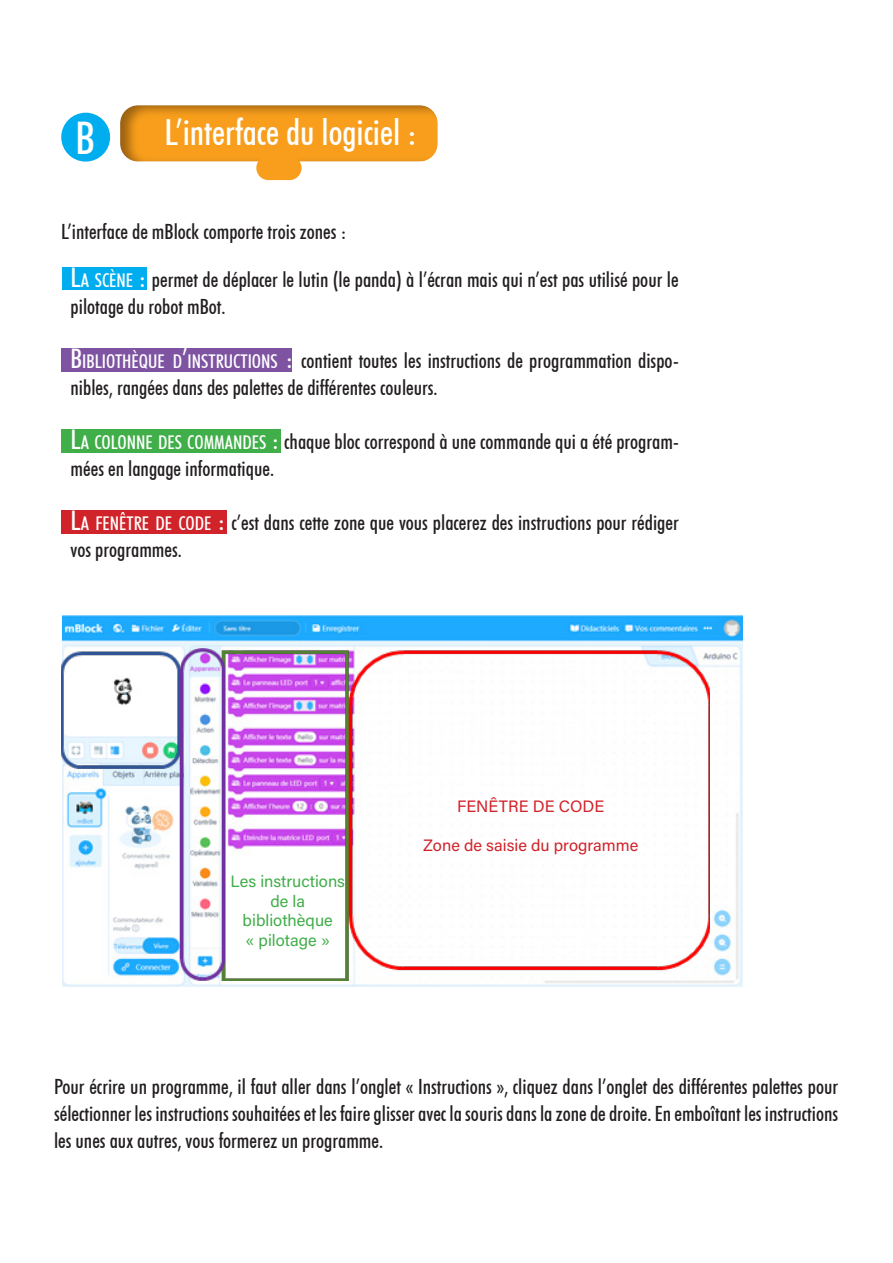
<style>
.page{position:relative;width:893px;height:1263px;background:#fff}
.page>*{position:absolute;margin:0;border:0;box-sizing:border-box;transform-origin:0 0}
.t1{font:500 condensed 45px "Futura BT";color:#fff}
.t2{font:500 condensed 36px "Futura BT";color:#fff}
.t3{font:500 condensed 21px/27px "Futura BT";color:#231f20}
.t4{font:16.5px/19.8px "Acumin Variable Concept";color:#40ae49;text-align:center}
.t5{font:16.5px "Acumin Variable Concept";color:#d1232a}
.s1{font-size:27px;color:#fff}
.s2{font-size:18.9px;color:#fff}
</style>
<div class="page">
<div style="left:118px;top:103px;width:320px;height:60px;background:#231f20;opacity:.43"></div>
<div style="left:256px;top:156px;width:46px;height:24px;background:#f89e1c;border-radius:12px"></div>
<div style="left:61px;top:113px;width:49px;height:49px;background:#00aeef;border-radius:50%"></div>
<div style="left:61px;top:510px;width:166px;height:24px;background:#d1232a"></div>
<div style="left:61px;top:429px;width:220px;height:24px;background:#40ae49"></div>
<div style="left:61px;top:348px;width:230px;height:23px;background:#7e54a2"></div>
<div style="left:62px;top:267px;width:85px;height:22px;background:#00aeef"></div>
<img style="left:62px;top:615px;width:681px;height:371px">
<img style="left:62px;top:648px;width:647px;height:333px">
<p class="t1" style="left:75px;top:111px;width:21px">B</p>
<p class="t2" style="left:165px;top:111px;width:254px">L’interface du logiciel :</p>
<p class="t3" style="left:61px;top:218px;width:287px">L’interface de mBlock comporte trois zones :</p>
<p class="t3" style="left:71px;top:266px;width:610px"><span class="s1">L</span><span class="s2">A SCÈNE</span> <span class="s1">:</span> permet de déplacer le lutin (le panda) à l’écran mais qui n’est pas utilisé pour le pilotage du robot mBot.</p>
<p class="t3" style="left:71px;top:347px;width:610px"><span class="s1">B</span><span class="s2">IBLIOTHÈQUE D</span><span class="s1">’</span><span class="s2">INSTRUCTIONS</span> <span class="s1">:</span> contient toutes les instructions de programmation dispo&shy;nibles, rangées dans des palettes de différentes couleurs.</p>
<p class="t3" style="left:71px;top:428px;width:610px"><span class="s1">L</span><span class="s2">A COLONNE DES COMMANDES</span> <span class="s1">:</span> chaque bloc correspond à une commande qui a été program&shy;mées en langage informatique.</p>
<p class="t3" style="left:71px;top:509px;width:610px"><span class="s1">L</span><span class="s2">A FENÊTRE DE CODE</span> <span class="s1">:</span> c’est dans cette zone que vous placerez des instructions pour rédiger vos programmes.</p>
<p class="t4" style="left:230px;top:870px;width:116px">Les instructions de la</p>
<p class="t4" style="left:243px;top:910px;width:92px">bibliothèque</p>
<p class="t4" style="left:245px;top:930px;width:86px">« pilotage »</p>
<p class="t5" style="left:457px;top:795px;width:149px">FENÊTRE DE CODE</p>
<p class="t5" style="left:423px;top:834px;width:217px">Zone de saisie du programme</p>
<p class="t3" style="left:54px;top:1073px;width:786px;text-align:justify">Pour écrire un programme, il faut aller dans l’onglet « Instructions », cliquez dans l’onglet des différentes palettes pour sélectionner les instructions souhaitées et les faire glisser avec la souris dans la zone de droite. En emboîtant les instructions les unes aux autres, vous formerez un programme.</p>
</div>
